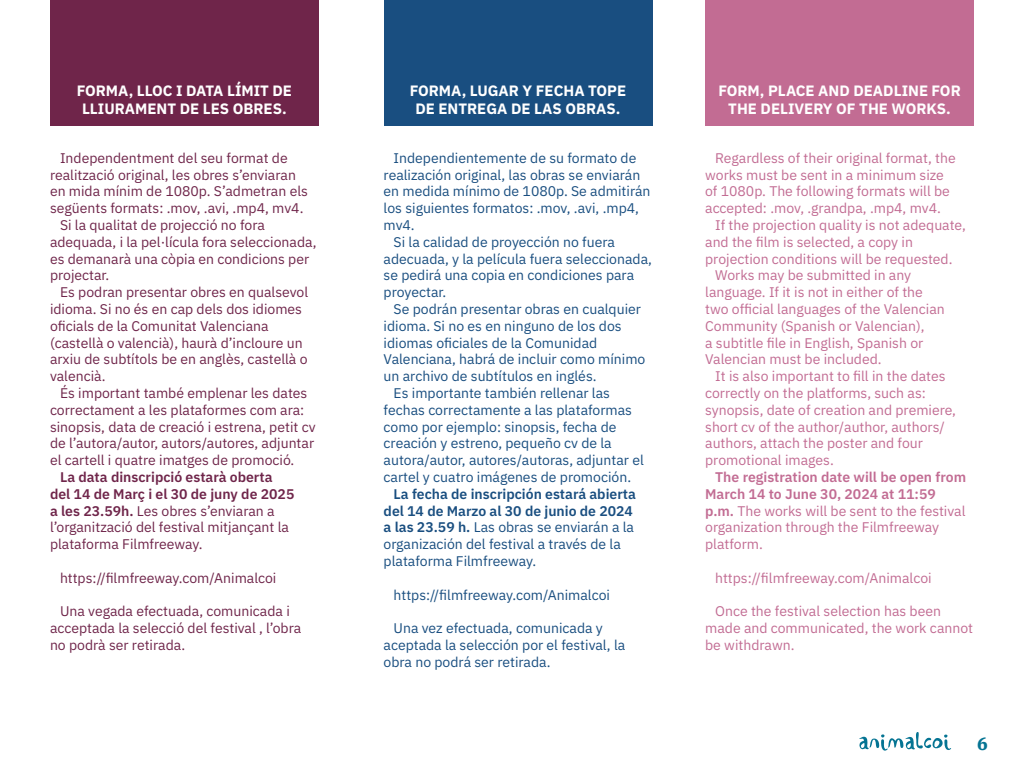
<style>
.page{position:relative;width:1024px;height:768px;background:#fff}
.page>*{position:absolute;margin:0;border:0;box-sizing:border-box;transform-origin:0 0}
.t1{font:700 18px "IBM Plex Serif";color:#057493}
.t2{font:700 15px/18px "IBM Plex Sans";color:#fff;text-align:center}
.t3{font:14px/16.8px "IBM Plex Sans";color:#194e80}
.t4{font:14px/16.8px "IBM Plex Sans";color:#6f254a}
.t5{font:14px/16.8px "IBM Plex Sans";color:#c26c93}
.s1{font-weight:600}
</style>
<div class="page">
<svg style="left:859px;top:732px;width:92px;height:19px"></svg>
<div style="left:50px;top:0;width:269px;height:126px;background:#6f254a"></div>
<div style="left:384px;top:0;width:268px;height:126px;background:#194e80"></div>
<div style="left:705px;top:0;width:269px;height:126px;background:#c26c93"></div>
<p class="t2" style="left:77px;top:80px;width:217px">FORMA, LLOC I DATA LÍMIT DE<br>LLIURAMENT DE LES OBRES.</p>
<p class="t2" style="left:410px;top:80px;width:218px">FORMA, LUGAR Y FECHA TOPE<br>DE ENTREGA DE LAS OBRAS.</p>
<p class="t2" style="left:718px;top:80px;width:244px">FORM, PLACE AND DEADLINE FOR<br>THE DELIVERY OF THE WORKS.</p>
<p class="t4" style="left:60px;top:148px;width:229px">Independentment del seu format de</p>
<p class="t4" style="left:50px;top:165px;width:247px">realització original, les obres s’enviaran</p>
<p class="t4" style="left:50px;top:182px;width:260px">en mida mínim de 1080p. S’admetran els</p>
<p class="t4" style="left:50px;top:199px;width:255px">següents formats: .mov, .avi, .mp4, mv4.</p>
<p class="t4" style="left:60px;top:216px;width:206px">Si la qualitat de projecció no fora</p>
<p class="t4" style="left:50px;top:232px;width:268px">adequada, i la pel·lícula fora seleccionada,</p>
<p class="t4" style="left:50px;top:249px;width:261px">es demanarà una còpia en condicions per</p>
<p class="t4" style="left:50px;top:266px;width:61px">projectar.</p>
<p class="t4" style="left:60px;top:283px;width:250px">Es podran presentar obres en qualsevol</p>
<p class="t4" style="left:50px;top:300px;width:254px">idioma. Si no és en cap dels dos idiomes</p>
<p class="t4" style="left:50px;top:316px;width:220px">oficials de la Comunitat Valenciana</p>
<p class="t4" style="left:50px;top:333px;width:254px">(castellà o valencià), haurà d’incloure un</p>
<p class="t4" style="left:50px;top:350px;width:259px">arxiu de subtítols be en anglès, castellà o</p>
<p class="t4" style="left:50px;top:367px;width:57px">valencià.</p>
<p class="t4" style="left:60px;top:384px;width:249px">És important també emplenar les dates</p>
<p class="t4" style="left:50px;top:400px;width:256px">correctament a les plataformes com ara:</p>
<p class="t4" style="left:50px;top:417px;width:267px">sinopsis, data de creació i estrena, petit cv</p>
<p class="t4" style="left:50px;top:434px;width:266px">de l’autora/autor, autors/autores, adjuntar</p>
<p class="t4" style="left:50px;top:451px;width:246px">el cartell i quatre imatges de promoció.</p>
<p class="t4" style="left:50px;top:468px;width:246px;text-indent:10px"><span class="s1">La data dinscripció estarà oberta del 14 de Març i el 30 de juny de 2025 a les 23.59h.</span> Les obres s’enviaran a l’organització del festival mitjançant la plataforma Filmfreeway.</p>
<p class="t4" style="left:60px;top:568px;width:218px">https://filmfreeway.com/Animalcoi</p>
<p class="t4" style="left:50px;top:602px;width:253px;text-indent:10px">Una vegada efectuada, comunicada i acceptada la selecció del festival , l’obra no podrà ser retirada.</p>
<p class="t3" style="left:394px;top:148px;width:244px">Independientemente de su formato de</p>
<p class="t3" style="left:384px;top:165px;width:258px">realización original, las obras se enviarán</p>
<p class="t3" style="left:384px;top:182px;width:268px">en medida mínimo de 1080p. Se admitirán</p>
<p class="t3" style="left:384px;top:199px;width:257px">los siguientes formatos: .mov, .avi, .mp4,</p>
<p class="t3" style="left:384px;top:216px;width:33px">mv4.</p>
<p class="t3" style="left:394px;top:232px;width:223px">Si la calidad de proyección no fuera</p>
<p class="t3" style="left:384px;top:249px;width:270px">adecuada, y la película fuera seleccionada,</p>
<p class="t3" style="left:384px;top:266px;width:252px">se pedirá una copia en condiciones para</p>
<p class="t3" style="left:384px;top:283px;width:64px">proyectar.</p>
<p class="t3" style="left:394px;top:300px;width:249px">Se podrán presentar obras en cualquier</p>
<p class="t3" style="left:384px;top:316px;width:240px">idioma. Si no es en ninguno de los dos</p>
<p class="t3" style="left:384px;top:333px;width:215px">idiomas oficiales de la Comunidad</p>
<p class="t3" style="left:384px;top:350px;width:263px">Valenciana, habrá de incluir como mínimo</p>
<p class="t3" style="left:384px;top:367px;width:214px">un archivo de subtítulos en inglés.</p>
<p class="t3" style="left:394px;top:384px;width:218px">Es importante también rellenar las</p>
<p class="t3" style="left:384px;top:400px;width:250px">fechas correctamente a las plataformas</p>
<p class="t3" style="left:384px;top:417px;width:234px">como por ejemplo: sinopsis, fecha de</p>
<p class="t3" style="left:384px;top:434px;width:230px">creación y estreno, pequeño cv de la</p>
<p class="t3" style="left:384px;top:451px;width:262px">autora/autor, autores/autoras, adjuntar el</p>
<p class="t3" style="left:384px;top:468px;width:249px">cartel y cuatro imágenes de promoción.</p>
<p class="t3" style="left:384px;top:484px;width:254px;text-indent:10px"><span class="s1">La fecha de inscripción estará abierta del 14 de Marzo al 30 de junio de 2024 a las 23.59 h.</span> Las obras se enviarán a la organización del festival a través de la plataforma Filmfreeway.</p>
<p class="t3" style="left:394px;top:585px;width:218px">https://filmfreeway.com/Animalcoi</p>
<p class="t3" style="left:384px;top:619px;width:243px;text-indent:10px">Una vez efectuada, comunicada y aceptada la selección por el festival, la obra no podrá ser retirada.</p>
<p class="t5" style="left:705px;top:148px;width:252px;text-indent:10px">Regardless of their original format, the works must be sent in a minimum size of 1080p. The following formats will be accepted: .mov, .grandpa, .mp4, mv4.</p>
<p class="t5" style="left:715px;top:216px;width:252px">If the projection quality is not adequate,</p>
<p class="t5" style="left:705px;top:232px;width:209px">and the film is selected, a copy in</p>
<p class="t5" style="left:705px;top:249px;width:249px">projection conditions will be requested.</p>
<p class="t5" style="left:715px;top:266px;width:198px">Works may be submitted in any</p>
<p class="t5" style="left:705px;top:283px;width:219px">language. If it is not in either of the</p>
<p class="t5" style="left:705px;top:300px;width:241px">two official languages of the Valencian</p>
<p class="t5" style="left:705px;top:316px;width:221px">Community (Spanish or Valencian),</p>
<p class="t5" style="left:705px;top:333px;width:220px">a subtitle file in English, Spanish or</p>
<p class="t5" style="left:705px;top:350px;width:178px">Valencian must be included.</p>
<p class="t5" style="left:715px;top:367px;width:232px">It is also important to fill in the dates</p>
<p class="t5" style="left:705px;top:384px;width:222px">correctly on the platforms, such as:</p>
<p class="t5" style="left:705px;top:400px;width:252px">synopsis, date of creation and premiere,</p>
<p class="t5" style="left:705px;top:417px;width:241px">short cv of the author/author, authors/</p>
<p class="t5" style="left:705px;top:434px;width:219px">authors, attach the poster and four</p>
<p class="t5" style="left:705px;top:451px;width:130px">promotional images.</p>
<p class="t5" style="left:705px;top:468px;width:262px;text-indent:10px"><span class="s1">The registration date will be open from<br>March 14 to June 30, 2024 at 11:59 p.m.</span> The works will be sent to the festival organization through the Filmfreeway platform.</p>
<p class="t5" style="left:715px;top:568px;width:218px">https://filmfreeway.com/Animalcoi</p>
<p class="t5" style="left:705px;top:602px;width:269px;text-indent:10px">Once the festival selection has been made and communicated, the work cannot be withdrawn.</p>
<p class="t1" style="left:977px;top:730px;width:12px">6</p>
</div>
